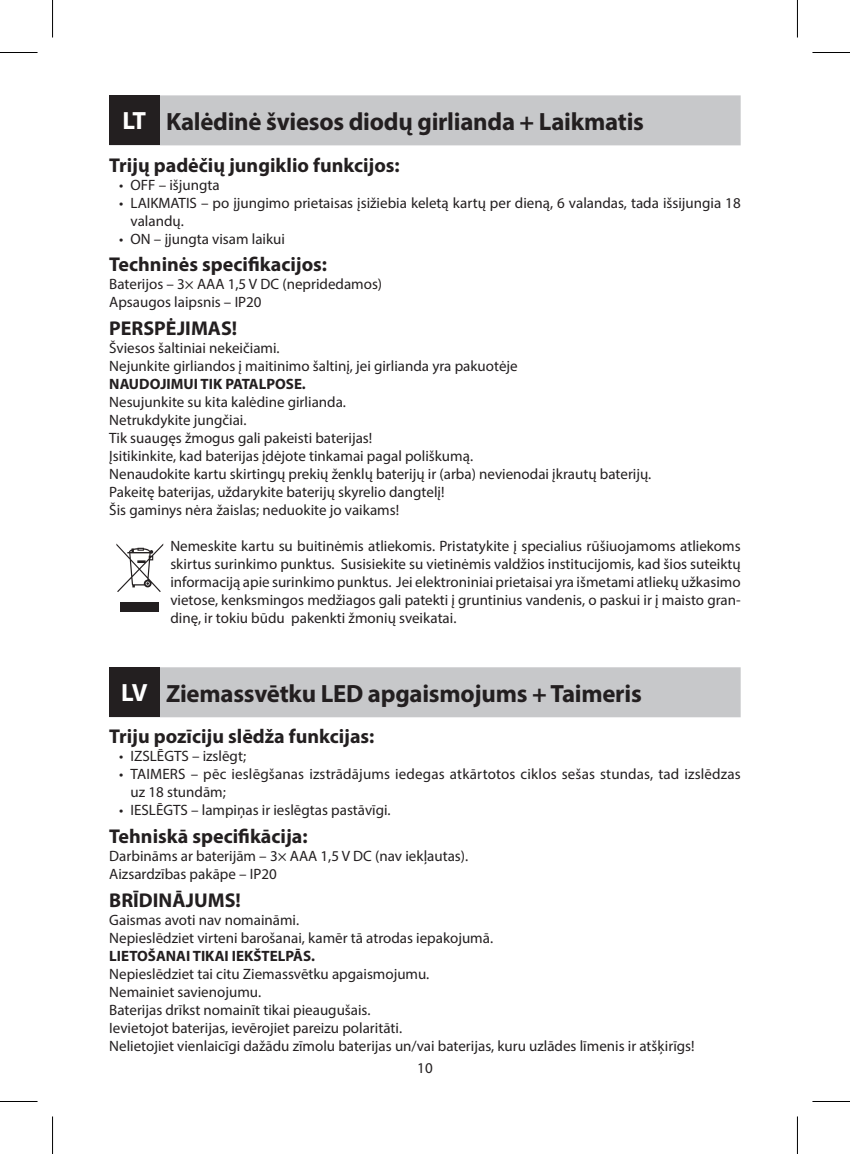
<style>
.page{position:relative;width:850px;height:1154px;background:#fff}
.page>*{position:absolute;margin:0;border:0;box-sizing:border-box;transform-origin:0 0}
.t1{font:700 25px "Myriad Pro";letter-spacing:-.01em;color:#231f20}
.t2{font:700 20px "Myriad Pro";color:#231f20}
.t3{font:15px/18px "Myriad Pro";color:#231f20}
.t4{font:700 15px "Myriad Pro";color:#231f20}
.s1{color:#fff}
</style>
<div class="page">
<div style="left:109px;top:95px;width:631px;height:50px;background:#c7c8ca"></div>
<div style="left:109px;top:667px;width:631px;height:50px;background:#c7c8ca"></div>
<div style="left:109px;top:95px;width:50px;height:50px;background:#231f20"></div>
<svg style="left:116px;top:543px;width:47px;height:49px"></svg>
<div style="left:120px;top:602px;width:39px;height:9px;background:#231f20"></div>
<div style="left:109px;top:667px;width:50px;height:50px;background:#231f20"></div>
<hr style="left:0;top:52px;width:38px;height:1px;background:#000">
<hr style="left:812px;top:52px;width:37px;height:1px;background:#000">
<hr style="left:0;top:1101px;width:38px;height:1px;background:#000">
<hr style="left:812px;top:1101px;width:37px;height:1px;background:#000">
<hr style="left:52px;top:0;width:1px;height:38px;background:#000">
<hr style="left:52px;top:1116px;width:1px;height:38px;background:#000">
<hr style="left:796px;top:0;width:1px;height:38px;background:#000">
<hr style="left:796px;top:1116px;width:1px;height:38px;background:#000">
<h1 class="t1" style="left:122px;top:105px;width:522px"><span class="s1">LT</span> Kalėdinė šviesos diodų girlianda + Laikmatis</h1>
<h2 class="t2" style="left:109px;top:152px;width:292px">Trijų padėčių jungiklio funkcijos:</h2>
<p class="t3" style="left:119px;top:175px;width:102px">• OFF – išjungta</p>
<p class="t3" style="left:130px;top:193px;width:611px;text-indent:-11px">• LAIKMATIS – po įjungimo prietaisas įsižiebia keletą kartų per dieną, 6 valandas, tada išsijungia 18 valandų.</p>
<p class="t3" style="left:119px;top:229px;width:167px">• ON – įjungta visam laikui</p>
<h2 class="t2" style="left:109px;top:251px;width:219px">Techninės specifikacijos:</h2>
<p class="t3" style="left:109px;top:275px;width:274px">Baterijos – 3× AAA 1,5 V DC (nepridedamos)<br>Apsaugos laipsnis – IP20</p>
<h2 class="t2" style="left:109px;top:315px;width:129px">PERSPĖJIMAS!</h2>
<p class="t3" style="left:109px;top:338px;width:409px">Šviesos šaltiniai nekeičiami.<br>Nejunkite girliandos į maitinimo šaltinį, jei girlianda yra pakuotėje</p>
<p class="t4" style="left:109px;top:374px;width:198px">NAUDOJIMUI TIK PATALPOSE.</p>
<p class="t3" style="left:109px;top:392px;width:543px">Nesujunkite su kita kalėdine girlianda.<br>Netrukdykite jungčiai.<br>Tik suaugęs žmogus gali pakeisti baterijas!<br>Įsitikinkite, kad baterijas įdėjote tinkamai pagal poliškumą.<br>Nenaudokite kartu skirtingų prekių ženklų baterijų ir (arba) nevienodai įkrautų baterijų.<br>Pakeitę baterijas, uždarykite baterijų skyrelio dangtelį!<br>Šis gaminys nėra žaislas; neduokite jo vaikams!</p>
<p class="t3" style="left:170px;top:536px;width:571px;text-align:justify">Nemeskite kartu su buitinėmis atliekomis. Pristatykite į specialius rūšiuojamoms atliekoms skirtus surinkimo punktus. Susisiekite su vietinėmis valdžios institucijomis, kad šios suteiktų informaciją apie surinkimo punktus. Jei elektroniniai prietaisai yra išmetami atliekų užkasimo vietose, kenksmingos medžiagos gali patekti į gruntinius vandenis, o paskui ir į maisto gran&shy;dinę, ir tokiu būdu pakenkti žmonių sveikatai.</p>
<h1 class="t1" style="left:121px;top:677px;width:522px"><span class="s1">LV</span> Ziemassvētku LED apgaismojums + Taimeris</h1>
<h2 class="t2" style="left:109px;top:724px;width:266px">Triju pozīciju slēdža funkcijas:</h2>
<p class="t3" style="left:119px;top:747px;width:128px">• IZSLĒGTS – izslēgt;</p>
<p class="t3" style="left:130px;top:765px;width:611px;text-indent:-11px">• TAIMERS – pēc ieslēgšanas izstrādājums iedegas atkārtotos ciklos sešas stundas, tad izslēdzas uz 18 stundām;</p>
<p class="t3" style="left:119px;top:801px;width:273px">• IESLĒGTS – lampiņas ir ieslēgtas pastāvīgi.</p>
<h2 class="t2" style="left:109px;top:823px;width:200px">Tehniskā specifikācija:</h2>
<p class="t3" style="left:109px;top:847px;width:360px">Darbināms ar baterijām – 3× AAA 1,5 V DC (nav iekļautas).<br>Aizsardzības pakāpe – IP20</p>
<h2 class="t2" style="left:109px;top:887px;width:133px">BRĪDINĀJUMS!</h2>
<p class="t3" style="left:109px;top:910px;width:385px">Gaismas avoti nav nomaināmi.<br>Nepieslēdziet virteni barošanai, kamēr tā atrodas iepakojumā.</p>
<p class="t4" style="left:109px;top:946px;width:207px">LIETOŠANAI TIKAI IEKŠTELPĀS.</p>
<p class="t3" style="left:109px;top:964px;width:586px">Nepieslēdziet tai citu Ziemassvētku apgaismojumu.<br>Nemainiet savienojumu.<br>Baterijas drīkst nomainīt tikai pieaugušais.<br>Ievietojot baterijas, ievērojiet pareizu polaritāti.<br>Nelietojiet vienlaicīgi dažādu zīmolu baterijas un/vai baterijas, kuru uzlādes līmenis ir atšķirīgs!</p>
<p class="t3" style="left:417px;top:1059px;width:17px">10</p>
</div>
